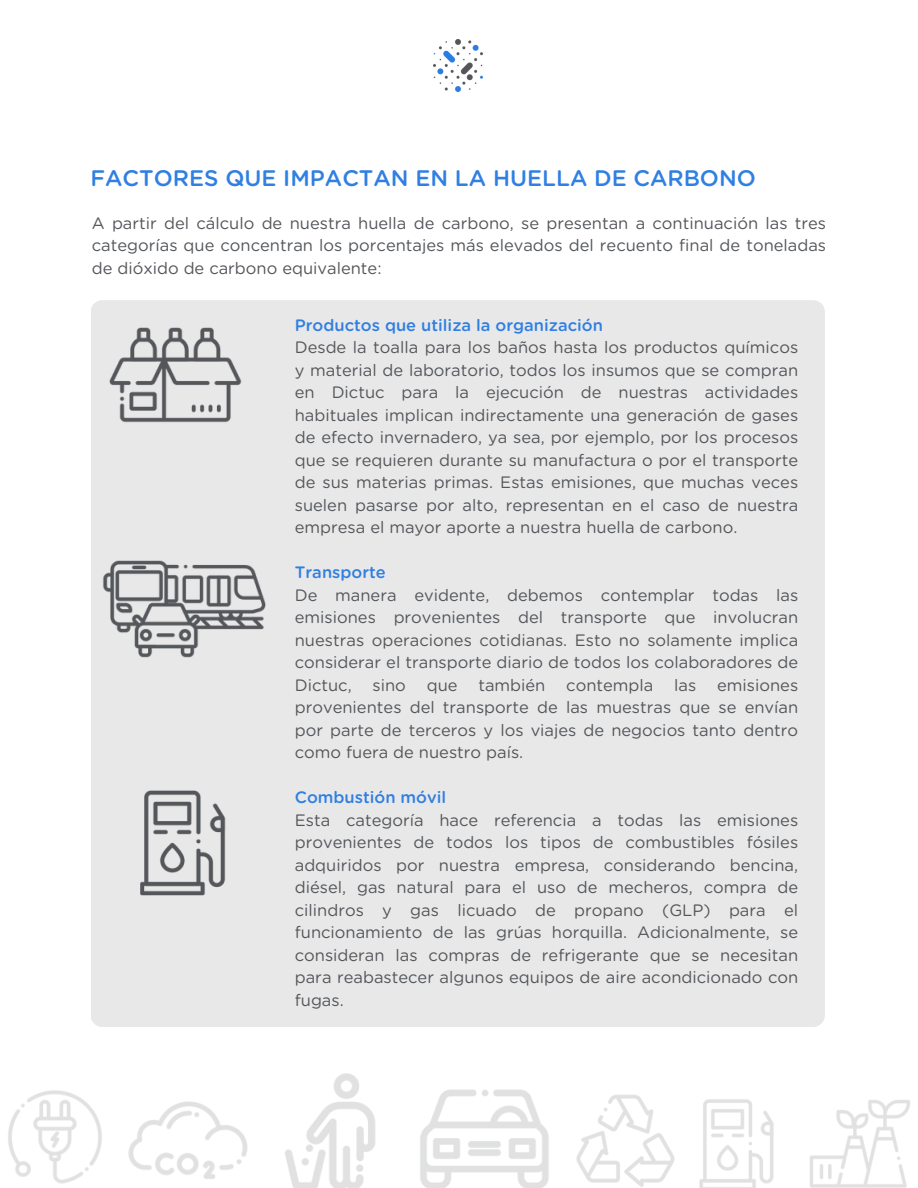
<style>
.page{position:relative;width:918px;height:1188px;background:#fff}
.page>*{position:absolute;margin:0;border:0;box-sizing:border-box;transform-origin:0 0}
.t1{font:500 22.5px "Gotham Rounded";color:#307fe2}
.t2{font:16.5px/22.5px "Gotham Rounded";color:#53565a;text-align:justify}
.t3{font:500 16.5px "Gotham Rounded";color:#307fe2}
</style>
<div class="page">
<img style="left:8px;top:1090px;width:94px;height:94px">
<img style="left:128px;top:1101px;width:120px;height:78px">
<img style="left:285px;top:1073px;width:90px;height:115px">
<img style="left:420px;top:1089px;width:129px;height:99px">
<img style="left:576px;top:1094px;width:99px;height:93px">
<img style="left:699px;top:1099px;width:75px;height:89px">
<img style="left:810px;top:1100px;width:100px;height:88px">
<img style="left:434px;top:39px;width:49px;height:52px">
<div style="left:91px;top:300px;width:734px;height:727px;background:#e8e8e8;border-radius:12px"></div>
<img style="left:109px;top:327px;width:133px;height:96px">
<img style="left:103px;top:561px;width:163px;height:96px">
<img style="left:141px;top:790px;width:85px;height:106px">
<p class="t1" style="left:91px;top:168px;width:667px">FACTORES QUE IMPACTAN EN LA HUELLA DE CARBONO</p>
<p class="t2" style="left:92px;top:212px;width:736px">A partir del cálculo de nuestra huella de carbono, se presentan a continuación las tres categorías que concentran los porcentajes más elevados del recuento final de toneladas de dióxido de carbono equivalente:</p>
<h1 class="t3" style="left:295px;top:317px;width:310px">Productos que utiliza la organización</h1>
<p class="t2" style="left:295px;top:337px;width:505px">Desde la toalla para los baños hasta los productos químicos y material de laboratorio, todos los insumos que se compran en Dictuc para la ejecución de nuestras actividades habituales implican indirectamente una generación de gases de efecto invernadero, ya sea, por ejemplo, por los procesos que se requieren durante su manufactura o por el transporte de sus materias primas. Estas emisiones, que muchas veces suelen pasarse por alto, representan en el caso de nuestra empresa el mayor aporte a nuestra huella de carbono.</p>
<p class="t3" style="left:295px;top:565px;width:93px">Transporte</p>
<p class="t2" style="left:295px;top:584px;width:505px">De manera evidente, debemos contemplar todas las emisiones provenientes del transporte que involucran nuestras operaciones cotidianas. Esto no solamente implica considerar el transporte diario de todos los colaboradores de Dictuc,</p>
<p class="t2" style="left:373px;top:674px;width:35px">sino</p>
<p class="t2" style="left:427px;top:674px;width:32px">que</p>
<p class="t2" style="left:478px;top:674px;width:69px">también</p>
<p class="t2" style="left:566px;top:674px;width:89px">contempla</p>
<p class="t2" style="left:674px;top:674px;width:24px">las</p>
<p class="t2" style="left:295px;top:674px;width:505px;text-indent:422px">emisiones provenientes del transporte de las muestras que se envían por parte de terceros y los viajes de negocios tanto dentro como fuera de nuestro país.</p>
<p class="t3" style="left:295px;top:790px;width:153px">Combustión móvil</p>
<p class="t2" style="left:295px;top:809px;width:505px">Esta categoría hace referencia a todas las emisiones provenientes de todos los tipos de combustibles fósiles adquiridos por nuestra empresa, considerando bencina, diésel, gas natural para el uso de mecheros, compra de cilindros y gas licuado de propano (GLP) para el funcionamiento de las grúas horquilla. Adicionalmente, se consideran las compras de refrigerante que se necesitan para reabastecer algunos equipos de aire acondicionado con fugas.</p>
</div>
